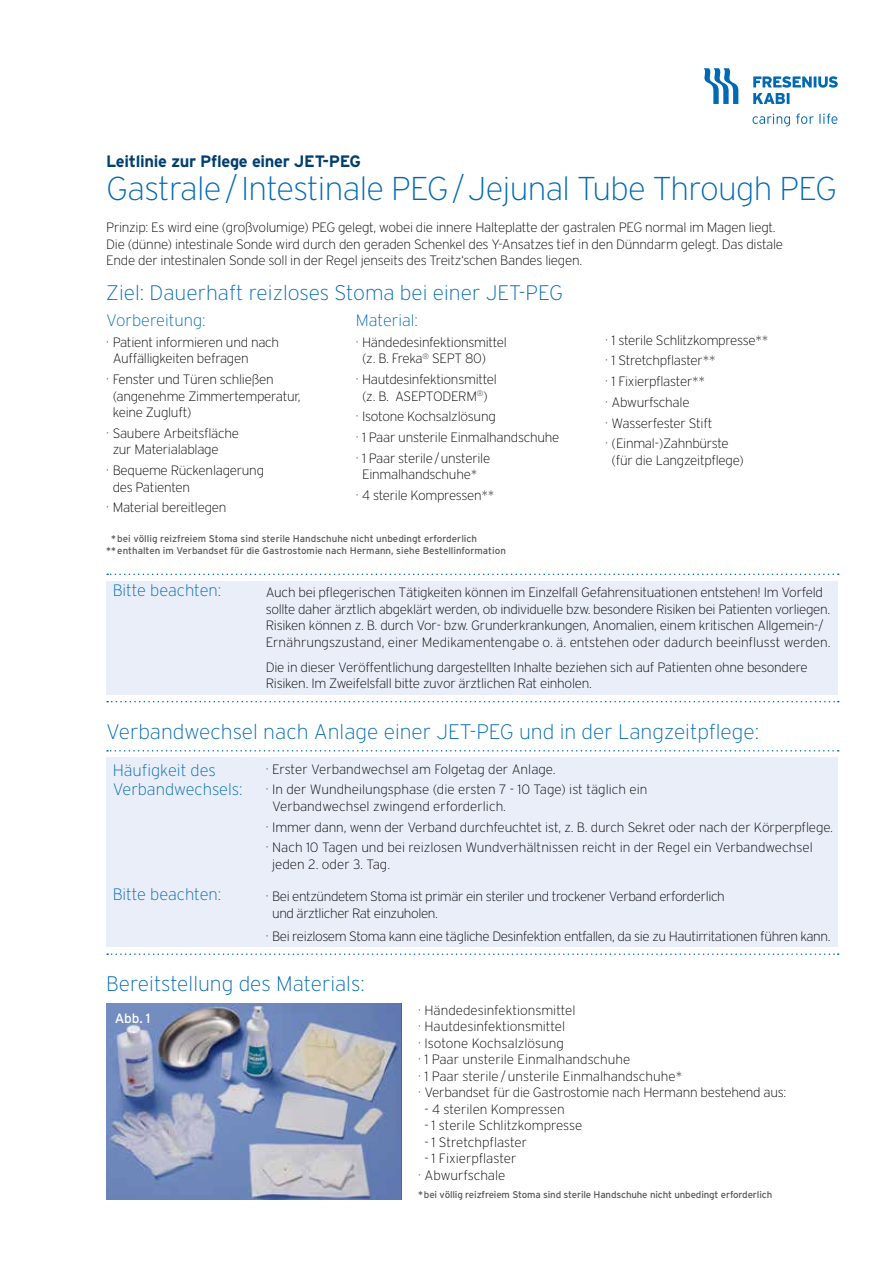
<style>
.page{position:relative;width:893px;height:1263px;background:#fff}
.page>*{position:absolute;margin:0;border:0;box-sizing:border-box;transform-origin:0 0}
.t1{font:200 33px "Interstate";letter-spacing:-.02em;color:#0069b4}
.t2{font:200 21px "Interstate";color:#0069b4}
.t3{font:200 16.5px/19.5px "Interstate";color:#0069b4}
.t4{font:700 16.5px "Interstate";letter-spacing:-.02em;color:#003f6f}
.t5{font:200 13.5px/16.5px "Interstate";letter-spacing:-.02em;color:#000}
.t6{font:200 13.5px/16.5px "Interstate";color:#000}
.t7{font:13.5px "Interstate";color:#fff}
.t8{font:9.75px/12px "Interstate";color:#565655}
.s1{color:#fff}
</style>
<div class="page">
<svg style="left:704px;top:68px;width:34px;height:36px"></svg>
<svg style="left:753px;top:76px;width:85px;height:28px"></svg>
<svg style="left:752px;top:114px;width:85px;height:12px"></svg>
<div style="left:106px;top:581px;width:731px;height:114px;background:#eaeef9"></div>
<svg style="left:107px;top:574px;width:732px;height:1px"></svg>
<svg style="left:107px;top:701px;width:732px;height:1px"></svg>
<svg style="left:107px;top:953px;width:732px;height:2px"></svg>
<div style="left:106px;top:758px;width:731px;height:189px;background:#eaeef9"></div>
<svg style="left:107px;top:750px;width:732px;height:1px"></svg>
<img style="left:106px;top:1004px;width:295px;height:195px">
<p class="t4" style="left:106px;top:152px;width:256px">Leitlinie zur Pflege einer JET-PEG</p>
<h1 class="t1" style="left:106px;top:170px;width:732px">Gastrale/Intestinale PEG/Jejunal Tube Through PEG</h1>
<p class="t5" style="left:106px;top:219px;width:678px">Prinzip: Es wird eine (großvolumige) PEG gelegt, wobei die innere Halteplatte der gastralen PEG normal im Magen liegt.<br>Die (dünne) intestinale Sonde wird durch den geraden Schenkel des Y-Ansatzes tief in den Dünndarm gelegt. Das distale<br>Ende der intestinalen Sonde soll in der Regel jenseits des Treitz‘schen Bandes liegen.</p>
<h2 class="t2" style="left:106px;top:282px;width:458px">Ziel: Dauerhaft reizloses Stoma bei einer JET-PEG</h2>
<p class="t3" style="left:106px;top:311px;width:101px">Vorbereitung:</p>
<p class="t5" style="left:113px;top:334px;width:168px;text-indent:-6px">· Patient informieren und nach<br>Auffälligkeiten befragen</p>
<p class="t5" style="left:113px;top:371px;width:190px;text-indent:-6px">· Fenster und Türen schließen (angenehme Zimmertemperatur, keine Zugluft)</p>
<p class="t5" style="left:113px;top:425px;width:128px;text-indent:-6px">· Saubere Arbeitsfläche zur Materialablage</p>
<p class="t5" style="left:113px;top:462px;width:153px;text-indent:-6px">· Bequeme Rückenlagerung des Patienten</p>
<p class="t5" style="left:106px;top:499px;width:122px">· Material bereitlegen</p>
<p class="t3" style="left:356px;top:311px;width:64px">Material:</p>
<p class="t5" style="left:362px;top:334px;width:146px;text-indent:-6px">· Händedesinfektionsmittel (z. B. Freka<sup>®</sup> SEPT 80)</p>
<p class="t5" style="left:356px;top:371px;width:143px;text-align:center">· Hautdesinfektionsmittel (z. B. ASEPTODERM<sup>®</sup>)</p>
<p class="t5" style="left:356px;top:406px;width:205px;line-height:20.7px">· Isotone Kochsalzlösung<br>· 1 Paar unsterile Einmalhandschuhe · 1 Paar sterile/unsterile</p>
<p class="t5" style="left:356px;top:464px;width:140px;line-height:20.7px;text-indent:6px">Einmalhandschuhe*<br>· 4 sterile Kompressen**</p>
<p class="t5" style="left:605px;top:329px;width:164px;line-height:20.7px">· 1 sterile Schlitzkompresse** · 1 Stretchpflaster**<br>· 1 Fixierpflaster**<br>· Abwurfschale<br>· Wasserfester Stift<br>· (Einmal-)Zahnbürste</p>
<p class="t5" style="left:612px;top:452px;width:134px">(für die Langzeitpflege)</p>
<p class="t8" style="left:106px;top:532px;width:401px"><span class="s1">*</span>* bei völlig reizfreiem Stoma sind sterile Handschuhe nicht unbedingt erforderlich<br>** enthalten im Verbandset für die Gastrostomie nach Hermann, siehe Bestellinformation</p>
<p class="t3" style="left:113px;top:581px;width:110px">Bitte beachten:</p>
<p class="t5" style="left:266px;top:584px;width:566px">Auch bei pflegerischen Tätigkeiten können im Einzelfall Gefahrensituationen entstehen! Im Vorfeld sollte daher ärztlich abgeklärt werden, ob individuelle bzw. besondere Risiken bei Patienten vorliegen.<br>Risiken können z. B. durch Vor- bzw. Grunderkrankungen, Anomalien, einem kritischen Allgemein-/ Ernährungszustand, einer Medikamentengabe o. ä. entstehen oder dadurch beeinflusst werden.</p>
<p class="t5" style="left:266px;top:659px;width:543px">Die in dieser Veröffentlichung dargestellten Inhalte beziehen sich auf Patienten ohne besondere<br>Risiken. Im Zweifelsfall bitte zuvor ärztlichen Rat einholen.</p>
<h2 class="t2" style="left:106px;top:720px;width:654px">Verbandwechsel nach Anlage einer JET-PEG und in der Langzeitpflege:</h2>
<p class="t3" style="left:113px;top:760px;width:132px">Häufigkeit des<br>Verbandwechsels:</p>
<p class="t6" style="left:266px;top:759px;width:383px;line-height:20.7px">· Erster Verbandwechsel am Folgetag der Anlage.<br>· In der Wundheilungsphase (die ersten 7 - 10 Tage) ist täglich ein</p>
<p class="t5" style="left:266px;top:796px;width:569px;line-height:20.7px;text-indent:6px">Verbandwechsel zwingend erforderlich.<br>· Immer dann, wenn der Verband durchfeuchtet ist, z. B. durch Sekret oder nach der Körperpflege. · Nach 10 Tagen und bei reizlosen Wundverhältnissen reicht in der Regel ein Verbandwechsel</p>
<p class="t6" style="left:272px;top:856px;width:120px">jeden 2. oder 3. Tag.</p>
<p class="t3" style="left:113px;top:885px;width:110px">Bitte beachten:</p>
<p class="t5" style="left:272px;top:888px;width:454px;text-indent:-6px">· Bei entzündetem Stoma ist primär ein steriler und trockener Verband erforderlich und ärztlicher Rat einzuholen.</p>
<p class="t5" style="left:266px;top:928px;width:566px">· Bei reizlosem Stoma kann eine tägliche Desinfektion entfallen, da sie zu Hautirritationen führen kann.</p>
<h2 class="t2" style="left:106px;top:972px;width:260px">Bereitstellung des Materials:</h2>
<p class="t7" style="left:115px;top:1011px;width:37px">Abb. 1</p>
<p class="t6" style="left:418px;top:1002px;width:370px">· Händedesinfektionsmittel<br>· Hautdesinfektionsmittel<br>· Isotone Kochsalzlösung<br>· 1 Paar unsterile Einmalhandschuhe<br>· 1 Paar sterile/unsterile Einmalhandschuhe*<br>· Verbandset für die Gastrostomie nach Hermann bestehend aus:</p>
<p class="t6" style="left:424px;top:1101px;width:142px">- 4 sterilen Kompressen</p>
<p class="t6" style="left:424px;top:1117px;width:159px">- 1 sterile Schlitzkompresse</p>
<p class="t5" style="left:424px;top:1134px;width:104px">- 1 Stretchpflaster</p>
<p class="t6" style="left:418px;top:1150px;width:100px;text-indent:6px">- 1 Fixierpflaster · Abwurfschale</p>
<p class="t8" style="left:418px;top:1188px;width:356px">* bei völlig reizfreiem Stoma sind sterile Handschuhe nicht unbedingt erforderlich</p>
</div>
